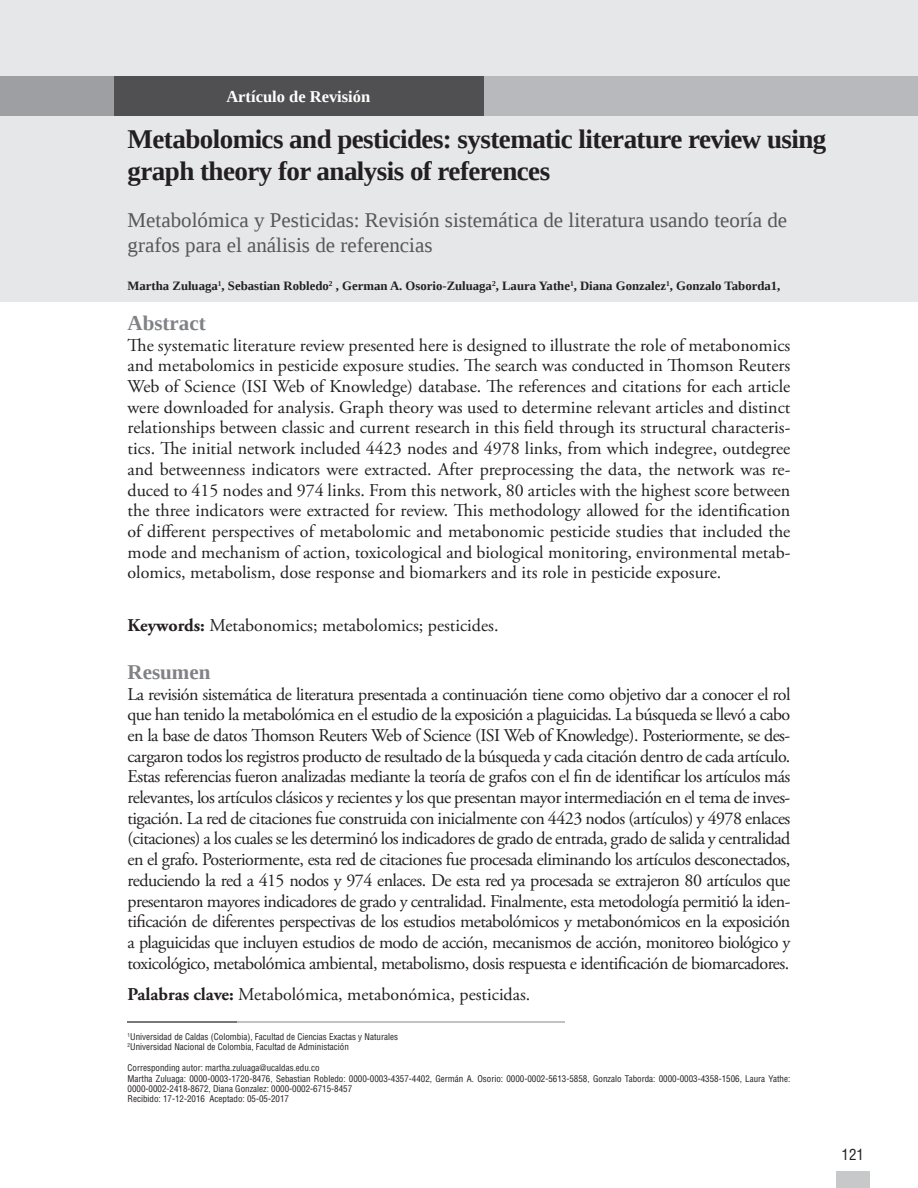
<style>
.page{position:relative;width:918px;height:1188px;background:#fff}
.page>*{position:absolute;margin:0;border:0;box-sizing:border-box;transform-origin:0 0}
.t1{font:700 27px/32.4px "Liberation Serif";letter-spacing:-.02em;color:#231f20}
.t2{font:21px/25.2px "Liberation Serif";color:#57585a}
.t3{font:700 21px "Liberation Serif";color:#808285}
.t4{font:18px/20.7px "Adobe Garamond Pro";color:#231f20;text-align:justify}
.t5{font:700 16.5px "Liberation Serif";color:#fff}
.t6{font:condensed 15px "Helvetica LT Std";color:#231f20}
.t7{font:700 12.75px "Liberation Serif";color:#231f20}
.t8{font:condensed 9px/10.4px "Helvetica LT Std";color:#231f20}
.s1{font-weight:700}
</style>
<div class="page">
<div style="left:0;top:0;width:918px;height:302px;background:#e6e7e9"></div>
<div style="left:484px;top:76px;width:434px;height:40px;background:#b8b9bc"></div>
<div style="left:0;top:76px;width:484px;height:40px;background:#505052"></div>
<div style="left:0;top:76px;width:114px;height:40px;background:#9d9fa2"></div>
<hr style="left:128px;top:1022px;width:437px;height:1px;background:#c1c2c4">
<hr style="left:128px;top:1022px;width:109px;height:1px;background:#76787b">
<div style="left:836px;top:1172px;width:34px;height:16px;background:#c7c8ca"></div>
<p class="t5" style="left:226px;top:85px;width:145px">Artículo de Revisión</p>
<h1 class="t1" style="left:128px;top:122px;width:700px">Metabolomics and pesticides: systematic literature review using graph theory for analysis of references</h1>
<p class="t2" style="left:128px;top:207px;width:661px">Metabolómica y Pesticidas: Revisión sistemática de literatura usando teoría de grafos para el análisis de referencias</p>
<p class="t7" style="left:128px;top:277px;width:654px">Martha Zuluaga<sup>1</sup>, Sebastian Robledo<sup>2</sup> , German A. Osorio-Zuluaga<sup>2</sup>, Laura Yathe<sup>1</sup>, Diana Gonzalez<sup>1</sup>, Gonzalo Taborda1,</p>
<p class="t3" style="left:128px;top:309px;width:80px">Abstract</p>
<p class="t4" style="left:128px;top:335px;width:664px">The systematic literature review presented here is designed to illustrate the role of metabonomics and metabolomics in pesticide exposure studies. The search was conducted in Thomson Reuters Web of Science (ISI Web of Knowledge) database. The references and citations for each article were downloaded for analysis. Graph theory was used to determine relevant articles and distinct relationships between classic and current research in this field through its structural characteris&shy;tics. The initial network included 4423 nodes and 4978 links, from which indegree, outdegree and betweenness indicators were extracted. After preprocessing the data, the network was re&shy;duced to 415 nodes and 974 links. From this network, 80 articles with the highest score between the three indicators were extracted for review. This methodology allowed for the identification of different perspectives of metabolomic and metabonomic pesticide studies that included the mode and mechanism of action, toxicological and biological monitoring, environmental metab&shy;olomics, metabolism, dose response and biomarkers and its role in pesticide exposure.</p>
<p class="t4" style="left:128px;top:615px;width:372px"><span class="s1">Keywords:</span> Metabonomics; metabolomics; pesticides.</p>
<p class="t3" style="left:128px;top:658px;width:84px">Resumen</p>
<p class="t4" style="left:128px;top:684px;width:664px">La revisión sistemática de literatura presentada a continuación tiene como objetivo dar a conocer el rol que han tenido la metabolómica en el estudio de la exposición a plaguicidas. La búsqueda se llevó a cabo en la base de datos Thomson Reuters Web of Science (ISI Web of Knowledge). Posteriormente, se des&shy;cargaron todos los registros producto de resultado de la búsqueda y cada citación dentro de cada artículo.<br>Estas referencias fueron analizadas mediante la teoría de grafos con el fin de identificar los artículos más relevantes, los artículos clásicos y recientes y los que presentan mayor intermediación en el tema de inves&shy;tigación. La red de citaciones fue construida con inicialmente con 4423 nodos (artículos) y 4978 enlaces (citaciones) a los cuales se les determinó los indicadores de grado de entrada, grado de salida y centralidad en el grafo. Posteriormente, esta red de citaciones fue procesada eliminando los artículos desconectados, reduciendo la red a 415 nodos y 974 enlaces. De esta red ya procesada se extrajeron 80 artículos que presentaron mayores indicadores de grado y centralidad. Finalmente, esta metodología permitió la iden&shy;tificación de diferentes perspectivas de los estudios metabolómicos y metabonómicos en la exposición a plaguicidas que incluyen estudios de modo de acción, mecanismos de acción, monitoreo biológico y toxicológico, metabolómica ambiental, metabolismo, dosis respuesta e identificación de biomarcadores.</p>
<p class="t4" style="left:128px;top:985px;width:404px"><span class="s1">Palabras clave:</span> Metabolómica, metabonómica, pesticidas.</p>
<p class="t8" style="left:128px;top:1032px;width:272px"><sup>1</sup>Universidad de Caldas (Colombia), Facultad de Ciencias Exactas y Naturales<br><sup>2</sup>Universidad Nacional de Colombia, Facultad de Administación</p>
<p class="t8" style="left:128px;top:1063px;width:664px">Corresponding autor: martha.zuluaga@ucaldas.edu.co<br>Martha Zuluaga: 0000-0003-1720-8476, Sebastian Robledo: 0000-0003-4357-4402, Germán A. Osorio: 0000-0002-5613-5858, Gonzalo Taborda: 0000-0003-4358-1506, Laura Yathe:<br>0000-0002-2418-8672, Diana Gonzalez: 0000-0002-6715-8457<br>Recibido: 17-12-2016 Aceptado: 05-05-2017</p>
<p class="t6" style="left:842px;top:1145px;width:24px">121</p>
</div>
